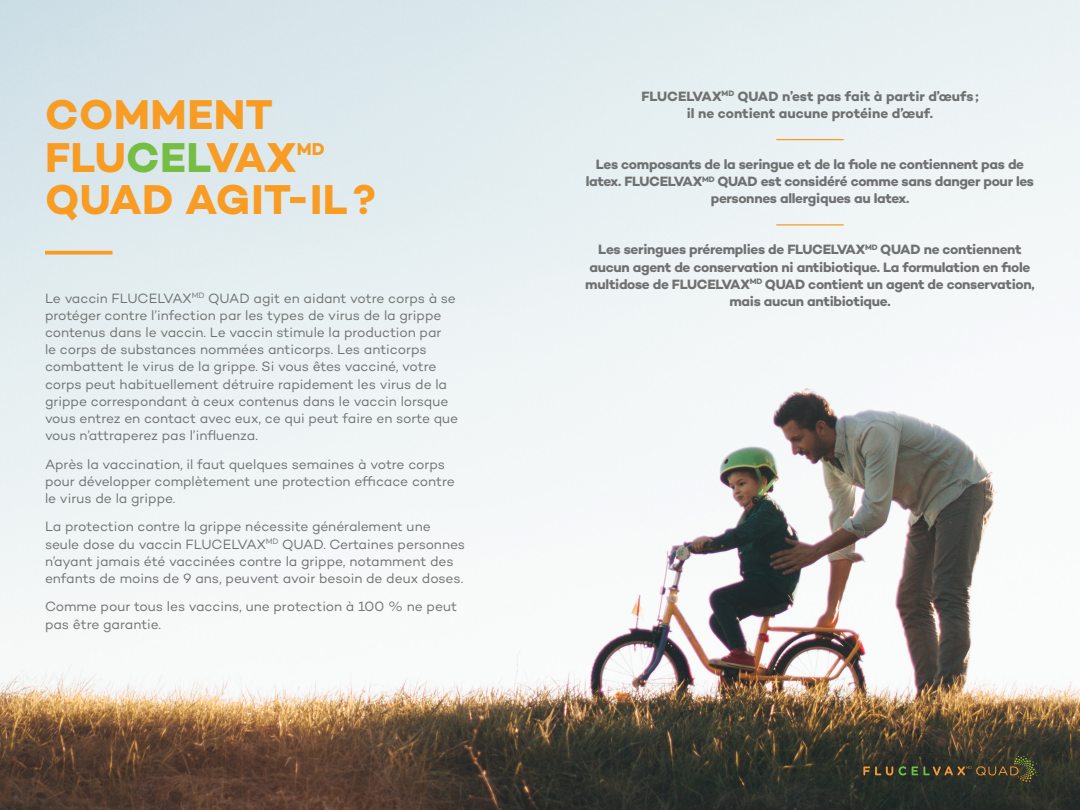
<style>
.page{position:relative;width:1080px;height:810px;background:#fff}
.page>*{position:absolute;margin:0;border:0;box-sizing:border-box;transform-origin:0 0}
.t1{font:700 42.5px/42.5px "Campton";letter-spacing:.01em;color:#f89c23}
.t2{font:700 17.5px "Campton";color:#f89c23}
.t3{font:13.75px/17.2px "Campton";letter-spacing:-.005em;color:#6f7171}
.t4{font:700 13.75px/17.2px "Campton";letter-spacing:-.02em;color:#6f7171;text-align:center}
.t5{font:700 13.75px/17.2px "Campton";color:#6f7171;text-align:center}
.s1{color:#75bd43}
</style>
<div class="page">
<img style="left:0;top:0;width:1080px;height:810px">
<svg style="left:45px;top:251px;width:67px;height:4px"></svg>
<hr style="left:776px;top:139px;width:68px;height:1px;background:#f89c23">
<hr style="left:776px;top:224px;width:68px;height:2px;background:#f89c23">
<svg style="left:863px;top:766px;width:30px;height:9px"></svg>
<svg style="left:899px;top:766px;width:7px;height:9px"></svg>
<svg style="left:912px;top:754px;width:125px;height:28px;background:#3f3e2b"></svg>
<p class="t1" style="left:45px;top:93px;width:253px">COMMENT<br>FLU<span class="s1">CEL</span>VAX</p>
<p class="t2" style="left:297px;top:138px;width:30px">MD</p>
<p class="t1" style="left:45px;top:178px;width:332px">QUAD AGIT-IL?</p>
<p class="t3" style="left:45px;top:289px;width:415px">Le vaccin FLUCELVAX<sup>MD</sup> QUAD agit en aidant votre corps à se protéger contre l’infection par les types de virus de la grippe contenus dans le vaccin. Le vaccin stimule la production par<br>le corps de substances nommées anticorps. Les anticorps combattent le virus de la grippe. Si vous êtes vacciné, votre corps peut habituellement détruire rapidement les virus de la grippe correspondant à ceux contenus dans le vaccin lorsque vous entrez en contact avec eux, ce qui peut faire en sorte que vous n’attraperez pas l’influenza.</p>
<p class="t3" style="left:45px;top:455px;width:411px">Après la vaccination, il faut quelques semaines à votre corps pour développer complètement une protection efficace contre le virus de la grippe.</p>
<p class="t3" style="left:45px;top:518px;width:422px">La protection contre la grippe nécessite généralement une seule dose du vaccin FLUCELVAX<sup>MD</sup> QUAD. Certaines personnes n’ayant jamais été vaccinées contre la grippe, notamment des enfants de moins de 9 ans, peuvent avoir besoin de deux doses.</p>
<p class="t3" style="left:45px;top:598px;width:414px">Comme pour tous les vaccins, une protection à 100 % ne peut pas être garantie.</p>
<p class="t5" style="left:641px;top:87px;width:339px">FLUCELVAX<sup>MD</sup> QUAD n’est pas fait à partir d’œufs; il ne contient aucune protéine d’œuf.</p>
<p class="t4" style="left:586px;top:156px;width:450px">Les composants de la seringue et de la fiole ne contiennent pas de latex. FLUCELVAX<sup>MD</sup> QUAD est considéré comme sans danger pour les personnes allergiques au latex.</p>
<p class="t4" style="left:585px;top:241px;width:451px">Les seringues préremplies de FLUCELVAX<sup>MD</sup> QUAD ne contiennent aucun agent de conservation ni antibiotique. La formulation en fiole multidose de FLUCELVAX<sup>MD</sup> QUAD contient un agent de conservation, mais aucun antibiotique.</p>
</div>
